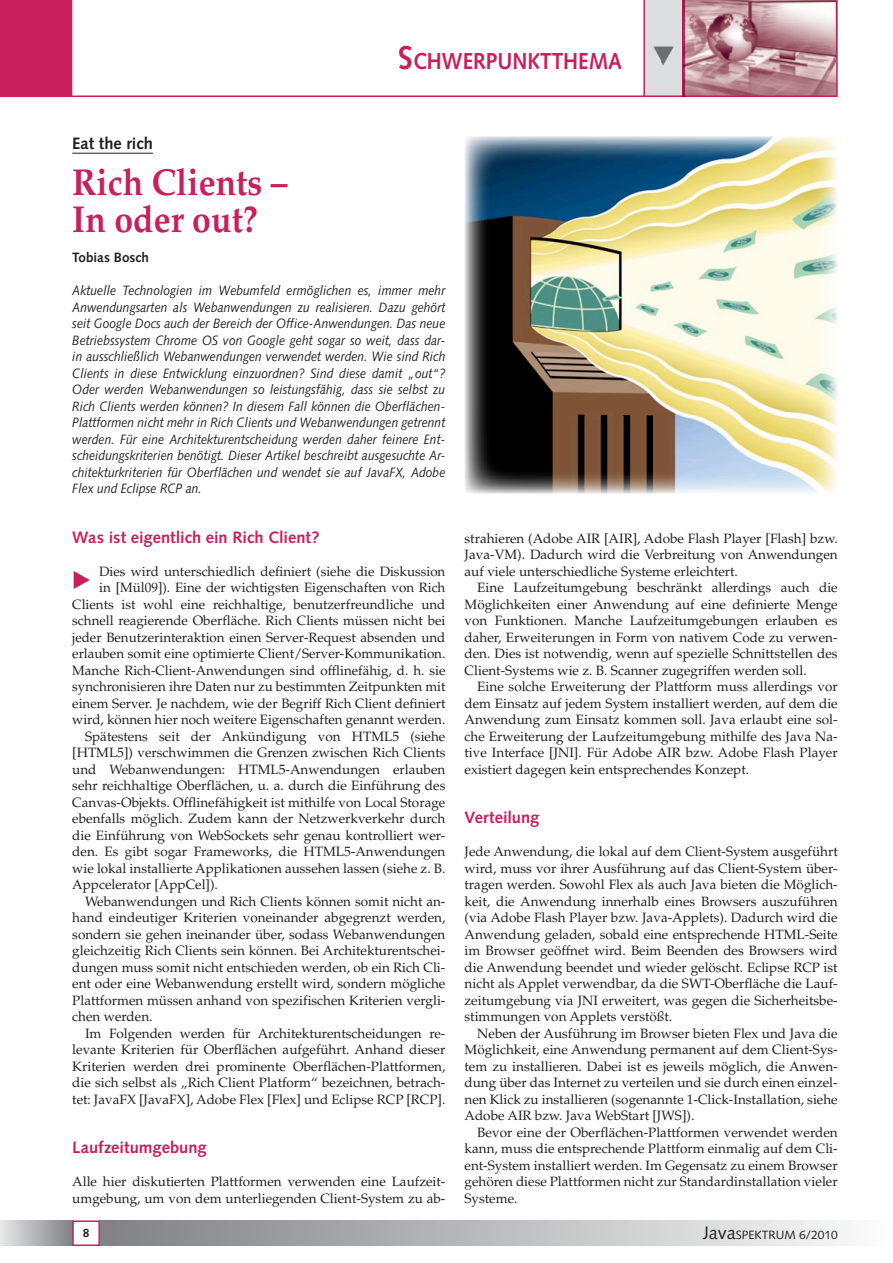
<style>
.page{position:relative;width:893px;height:1263px;background:#fff}
.page>*{position:absolute;margin:0;border:0;box-sizing:border-box;transform-origin:0 0}
.JS_Ueberschrift{font:700 37.5px/37.5px "Palatino";color:#c7205c;scale:.9 1}
.JS_Grundtext_grosser{font:23.4px "European Pi Three";color:#c7205c}
.t1{font:700 23.1px "Syntax";color:#c7205c;scale:.9 1}
.JS_Zwischentitel_1{font:700 16.5px "Syntax";color:#c7205c}
.JS_Locktitel{font:700 16.5px "Syntax";color:#231f20}
.JS_Grundtext{font:13.5px/16.5px "Palatino";color:#231f20;text-align:justify}
.JS_Grundtext_ohne_Ei{font:13.5px/16.5px "Palatino";color:#231f20;text-align:justify}
.JS_Vorspann{font:italic 13.5px/16.5px "Syntax";color:#231f20;text-align:justify;scale:.9 1}
.JS_Grundtext_grosser-2{font:13.5px/16.5px "Palatino";color:#231f20;text-align:right}
.JS_Grundtext_halbfet{font:700 13.5px "Syntax";color:#231f20}
.t2{font:12px "Syntax";color:#231f20}
.t3{font:700 12px "Syntax";color:#231f20}
.s1{font-size:33px}
.s2{font-size:18px}
</style>
<div class="page">
<div style="left:0;top:1220px;width:72px;height:26px;background:linear-gradient(to right,#e7e8ea,#828487)"></div>
<div style="left:100px;top:1220px;width:793px;height:26px;background:linear-gradient(to right,#7e8084,#fbfbfc)"></div>
<div style="left:72px;top:1220px;width:28px;height:26px;border:2px solid #c7205c"></div>
<svg style="left:72px;top:0;width:571px;height:97px"></svg>
<div style="left:0;top:0;width:72px;height:97px;background:#c7205c"></div>
<hr style="left:72px;top:153px;width:81px;height:1px;background:#231f20">
<img style="left:465px;top:136px;width:373px;height:357px">
<svg style="left:643px;top:0;width:195px;height:97px;background:#c59ea6"></svg>
<p class="t1" style="left:398px;top:48px;width:250px"><span class="s1">S</span>CHWERPUNKTTHEMA</p>
<p class="JS_Locktitel" style="left:72px;top:133px;width:82px">Eat the rich</p>
<p class="JS_Ueberschrift" style="left:72px;top:163px;width:241px">Rich Clients –<br>In oder out?</p>
<p class="JS_Grundtext_halbfet" style="left:72px;top:250px;width:78px">Tobias Bosch</p>
<p class="JS_Vorspann" style="left:72px;top:282px;width:416px">Aktuelle Technologien im Webumfeld ermöglichen es, immer mehr Anwendungsarten als Webanwendungen zu realisieren. Dazu gehört seit Google Docs auch der Bereich der Office-Anwendungen. Das neue Betriebssystem Chrome OS von Google geht sogar so weit, dass dar&shy;in ausschließlich Webanwendungen verwendet werden. Wie sind Rich Clients in diese Entwicklung einzuordnen? Sind diese damit „out“?<br>Oder werden Webanwendungen so leistungsfähig, dass sie selbst zu Rich Clients werden können? In diesem Fall können die Oberflächen-Plattformen nicht mehr in Rich Clients und Webanwendungen getrennt werden. Für eine Architekturentscheidung werden daher feinere Ent&shy;scheidungskriterien benötigt. Dieser Artikel beschreibt ausgesuchte Ar&shy;chitekturkriterien für Oberflächen und wendet sie auf JavaFX, Adobe Flex und Eclipse RCP an.</p>
<p class="JS_Zwischentitel_1" style="left:72px;top:527px;width:249px">Was ist eigentlich ein Rich Client?</p>
<p class="JS_Grundtext_grosser" style="left:72px;top:564px;width:21px">E</p>
<p class="JS_Grundtext_grosser-2" style="left:72px;top:563px;width:375px">Dies wird unterschiedlich definiert (siehe die Diskussion<br>in [Mül09]). Eine der wichtigsten Eigenschaften von Rich Clients ist wohl eine reichhaltige, benutzerfreundliche und schnell reagierende Oberfläche. Rich Clients müssen nicht bei jeder Benutzerinteraktion einen Server-Request absenden und erlauben somit eine optimierte Client/Server-Kommunikation.<br>Manche Rich-Client-Anwendungen sind offlinefähig, d. h. sie synchronisieren ihre Daten nur zu bestimmten Zeitpunkten mit einem Server. Je nachdem, wie der Begriff Rich Client definiert wird, können hier noch weitere Eigenschaften genannt werden.</p>
<p class="JS_Grundtext" style="left:72px;top:728px;width:375px;text-indent:13px">Spätestens seit der Ankündigung von HTML5 (siehe [HTML5]) verschwimmen die Grenzen zwischen Rich Clients und Webanwendungen: HTML5-Anwendungen erlauben sehr reichhaltige Oberflächen, u. a. durch die Einführung des Canvas-Objekts. Offlinefähigkeit ist mithilfe von Local Storage ebenfalls möglich. Zudem kann der Netzwerkverkehr durch die Einführung von WebSockets sehr genau kontrolliert wer&shy;den. Es gibt sogar Frameworks, die HTML5-Anwendungen wie lokal installierte Applikationen aussehen lassen (siehe z. B.<br>Appcelerator [AppCel]).</p>
<p class="JS_Grundtext" style="left:72px;top:893px;width:375px;text-indent:13px">Webanwendungen und Rich Clients können somit nicht an&shy;hand eindeutiger Kriterien voneinander abgegrenzt werden, sondern sie gehen ineinander über, sodass Webanwendungen gleichzeitig Rich Clients sein können. Bei Architekturentschei&shy;dungen muss somit nicht entschieden werden, ob ein Rich Cli&shy;ent oder eine Webanwendung erstellt wird, sondern mögliche Plattformen müssen anhand von spezifischen Kriterien vergli&shy;chen werden.</p>
<p class="JS_Grundtext" style="left:72px;top:1025px;width:375px;text-indent:13px">Im Folgenden werden für Architekturentscheidungen re&shy;levante Kriterien für Oberflächen aufgeführt. Anhand dieser Kriterien werden drei prominente Oberflächen-Plattformen, die sich selbst als „Rich Client Platform“ bezeichnen, betrach&shy;tet: JavaFX [JavaFX], Adobe Flex [Flex] und Eclipse RCP [RCP].</p>
<p class="JS_Zwischentitel_1" style="left:72px;top:1138px;width:136px">Laufzeitumgebung</p>
<p class="JS_Grundtext_ohne_Ei" style="left:72px;top:1173px;width:375px">Alle hier diskutierten Plattformen verwenden eine Laufzeit&shy;umgebung, um von dem unterliegenden Client-System zu ab-</p>
<p class="JS_Grundtext_ohne_Ei" style="left:465px;top:530px;width:375px">strahieren (Adobe AIR [AIR], Adobe Flash Player [Flash] bzw.<br>Java-VM). Dadurch wird die Verbreitung von Anwendungen auf viele unterschiedliche Systeme erleichtert.</p>
<p class="JS_Grundtext" style="left:465px;top:579px;width:375px;text-indent:13px">Eine Laufzeitumgebung beschränkt allerdings auch die Möglichkeiten einer Anwendung auf eine definierte Menge von Funktionen. Manche Laufzeitumgebungen erlauben es daher, Erweiterungen in Form von nativem Code zu verwen&shy;den. Dies ist notwendig, wenn auf spezielle Schnittstellen des Client-Systems wie z. B. Scanner zugegriffen werden soll.</p>
<p class="JS_Grundtext" style="left:465px;top:678px;width:375px;text-indent:13px">Eine solche Erweiterung der Plattform muss allerdings vor dem Einsatz auf jedem System installiert werden, auf dem die Anwendung zum Einsatz kommen soll. Java erlaubt eine sol&shy;che Erweiterung der Laufzeitumgebung mithilfe des Java Na&shy;tive Interface [JNI]. Für Adobe AIR bzw. Adobe Flash Player existiert dagegen kein entsprechendes Konzept.</p>
<p class="JS_Zwischentitel_1" style="left:465px;top:808px;width:76px">Verteilung</p>
<p class="JS_Grundtext_ohne_Ei" style="left:465px;top:843px;width:375px">Jede Anwendung, die lokal auf dem Client-System ausgeführt wird, muss vor ihrer Ausführung auf das Client-System über&shy;tragen werden. Sowohl Flex als auch Java bieten die Möglich&shy;keit, die Anwendung innerhalb eines Browsers auszuführen (via Adobe Flash Player bzw. Java-Applets). Dadurch wird die Anwendung geladen, sobald eine entsprechende HTML-Seite im Browser geöffnet wird. Beim Beenden des Browsers wird die Anwendung beendet und wieder gelöscht. Eclipse RCP ist nicht als Applet verwendbar, da die SWT-Oberfläche die Lauf&shy;zeitumgebung via JNI erweitert, was gegen die Sicherheitsbe&shy;stimmungen von Applets verstößt.</p>
<p class="JS_Grundtext" style="left:465px;top:1025px;width:375px;text-indent:13px">Neben der Ausführung im Browser bieten Flex und Java die Möglichkeit, eine Anwendung permanent auf dem Client-Sys&shy;tem zu installieren. Dabei ist es jeweils möglich, die Anwen&shy;dung über das Internet zu verteilen und sie durch einen einzel&shy;nen Klick zu installieren (sogenannte 1-Click-Installation, siehe Adobe AIR bzw. Java WebStart [JWS]).</p>
<p class="JS_Grundtext" style="left:465px;top:1124px;width:375px;text-indent:13px">Bevor eine der Oberflächen-Plattformen verwendet werden kann, muss die entsprechende Plattform einmalig auf dem Cli&shy;ent-System installiert werden. Im Gegensatz zu einem Browser gehören diese Plattformen nicht zur Standardinstallation vieler Systeme.</p>
<p class="t3" style="left:83px;top:1226px;width:8px">8</p>
<p class="t2" style="left:703px;top:1227px;width:137px"><span class="s2">Java</span>SPEKTRUM 6/2010</p>
</div>
